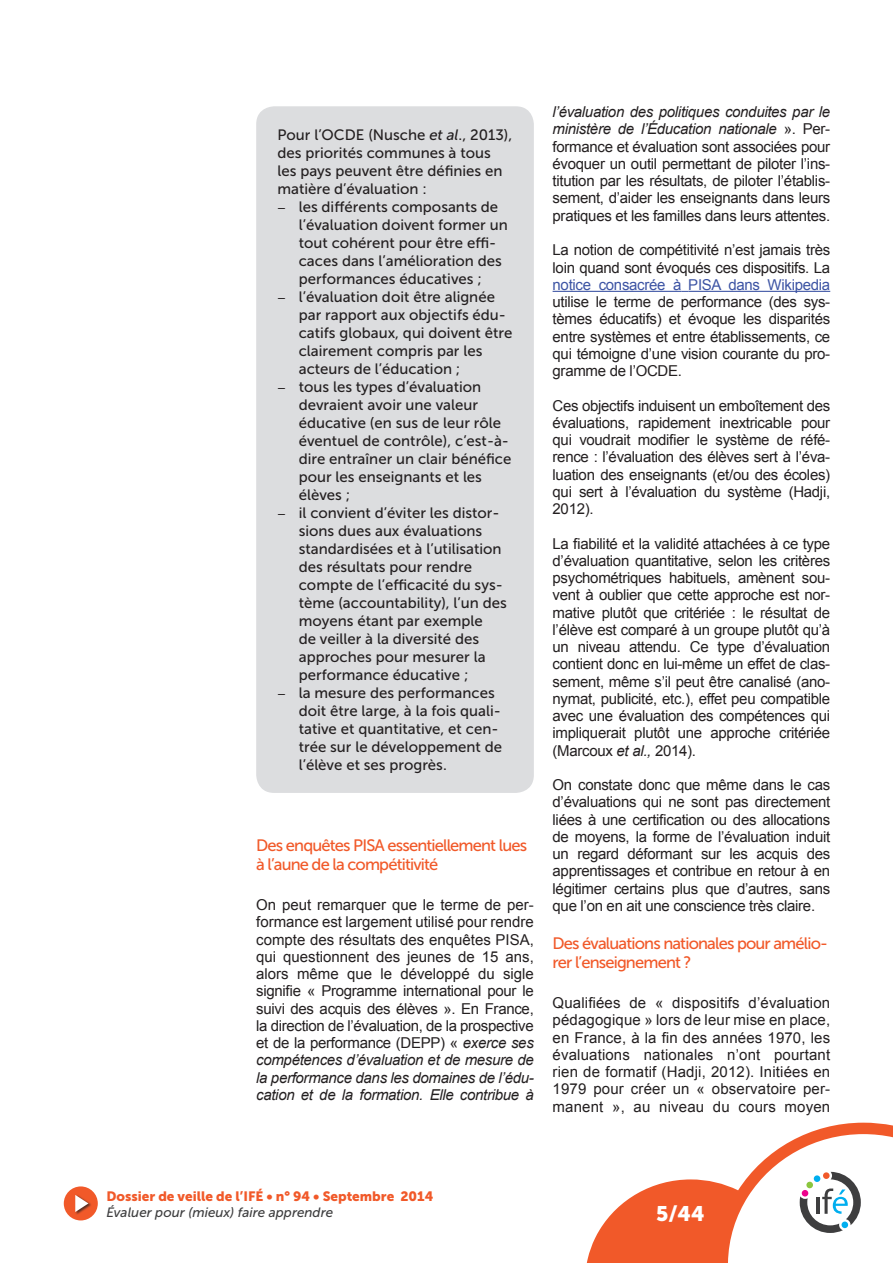
<style>
.page{position:relative;width:893px;height:1263px;background:#fff}
.page>*{position:absolute;margin:0;border:0;box-sizing:border-box;transform-origin:0 0}
.t1{font:21px "Museo Sans 900";color:#fff}
.t2{font:16.5px/19.8px "Museo Sans 500";letter-spacing:-.05em;color:#f15929}
.t3{font:15px/17.2px "Arial";letter-spacing:-.02em;color:#231f20;text-align:justify}
.t4{font:15px "Museo Sans 500";color:#231f20}
.t5{font:15px "Arial";letter-spacing:-.02em;color:#3d54a4}
.t6{font:13.5px "Museo Sans 900";color:#f15929}
.t7{font:italic 13.5px "Museo Sans 500";color:#3e3e3f}
.s1{font-style:italic}
</style>
<div class="page">
<div style="left:64px;top:1186px;width:34px;height:34px;background:#f15929;border-radius:50%"></div>
<div style="left:75px;top:1194px;width:16px;height:21px;background:#231f20;opacity:.75"></div>
<svg style="left:75px;top:1195px;width:13px;height:17px"></svg>
<svg style="left:587px;top:1123px;width:306px;height:140px"></svg>
<div style="left:806px;top:1181px;width:7px;height:7px;background:#8bc63e;border-radius:50%"></div>
<div style="left:814px;top:1175px;width:6px;height:7px;background:#00aeef;border-radius:50%"></div>
<div style="left:823px;top:1172px;width:7px;height:7px;background:#f15929;border-radius:50%"></div>
<div style="left:841px;top:1221px;width:7px;height:7px;background:#00aeef;border-radius:50%"></div>
<div style="left:801px;top:1190px;width:7px;height:7px;background:#ed028c;border-radius:50%"></div>
<div style="left:256px;top:106px;width:278px;height:687px;background:#dcdddf;border-radius:18px"></div>
<hr style="left:553px;top:291px;width:128px;height:1px;background:#3d54a4">
<hr style="left:688px;top:291px;width:142px;height:1px;background:#3d54a4">
<p class="t4" style="left:277px;top:127px;width:236px">Pour l’OCDE (Nusche <span class="s1">et al</span>., 2013),</p>
<p class="t4" style="left:277px;top:145px;width:215px">des priorités communes à tous</p>
<p class="t4" style="left:277px;top:163px;width:227px">les pays peuvent être définies en</p>
<p class="t4" style="left:277px;top:181px;width:151px">matière d’évaluation :</p>
<p class="t4" style="left:277px;top:199px;width:222px">− les différents composants de</p>
<p class="t4" style="left:299px;top:217px;width:211px">l’évaluation doivent former un</p>
<p class="t4" style="left:299px;top:235px;width:199px">tout cohérent pour être effi-</p>
<p class="t4" style="left:299px;top:253px;width:204px">caces dans l’amélioration des</p>
<p class="t4" style="left:299px;top:271px;width:185px">performances éducatives ;</p>
<p class="t4" style="left:277px;top:289px;width:219px">− l’évaluation doit être alignée</p>
<p class="t4" style="left:299px;top:307px;width:209px">par rapport aux objectifs édu-</p>
<p class="t4" style="left:299px;top:325px;width:215px">catifs globaux, qui doivent être</p>
<p class="t4" style="left:299px;top:343px;width:185px">clairement compris par les</p>
<p class="t4" style="left:299px;top:361px;width:163px">acteurs de l’éducation ;</p>
<p class="t4" style="left:277px;top:379px;width:205px">− tous les types d’évaluation</p>
<p class="t4" style="left:299px;top:397px;width:181px">devraient avoir une valeur</p>
<p class="t4" style="left:299px;top:415px;width:204px">éducative (en sus de leur rôle</p>
<p class="t4" style="left:299px;top:433px;width:212px">éventuel de contrôle), c’est-à-</p>
<p class="t4" style="left:299px;top:451px;width:214px">dire entraîner un clair bénéfice</p>
<p class="t4" style="left:299px;top:469px;width:185px">pour les enseignants et les</p>
<p class="t4" style="left:299px;top:487px;width:53px">élèves ;</p>
<p class="t4" style="left:277px;top:505px;width:224px">− il convient d’éviter les distor-</p>
<p class="t4" style="left:299px;top:523px;width:185px">sions dues aux évaluations</p>
<p class="t4" style="left:299px;top:541px;width:204px">standardisées et à l’utilisation</p>
<p class="t4" style="left:299px;top:559px;width:175px">des résultats pour rendre</p>
<p class="t4" style="left:299px;top:577px;width:206px">compte de l’efficacité du sys-</p>
<p class="t4" style="left:299px;top:595px;width:209px">tème (accountability), l’un des</p>
<p class="t4" style="left:299px;top:613px;width:186px">moyens étant par exemple</p>
<p class="t4" style="left:299px;top:631px;width:182px">de veiller à la diversité des</p>
<p class="t4" style="left:299px;top:649px;width:188px">approches pour mesurer la</p>
<p class="t4" style="left:299px;top:667px;width:171px">performance éducative ;</p>
<p class="t4" style="left:277px;top:685px;width:219px">− la mesure des performances</p>
<p class="t4" style="left:299px;top:703px;width:204px">doit être large, à la fois quali-</p>
<p class="t4" style="left:299px;top:721px;width:201px">tative et quantitative, et cen-</p>
<p class="t4" style="left:299px;top:739px;width:205px">trée sur le développement de</p>
<p class="t4" style="left:299px;top:757px;width:150px">l’élève et ses progrès.</p>
<p class="t2" style="left:256px;top:835px;width:272px">Des enquêtes PISA essentiellement lues à l’aune de la compétitivité</p>
<p class="t3" style="left:256px;top:896px;width:279px">On peut remarquer que le terme de per&shy;formance est largement utilisé pour rendre compte des résultats des enquêtes PISA, qui questionnent des jeunes de 15 ans, alors même que le développé du sigle signifie « Programme international pour le suivi des acquis des élèves ». En France, la direction de l’évaluation, de la prospective et de la performance (DEPP) « <span class="s1">exerce ses compétences d’évaluation et de mesure de la performance dans les domaines de l’édu&shy;cation et de la formation. Elle contribue à</span></p>
<p class="t3" style="left:553px;top:103px;width:279px"><span class="s1">l’évaluation des politiques conduites par le ministère de l’Éducation nationale</span> ». Per&shy;formance et évaluation sont associées pour évoquer un outil permettant de piloter l’ins&shy;titution par les résultats, de piloter l’établis&shy;sement, d’aider les enseignants dans leurs pratiques et les familles dans leurs attentes.</p>
<p class="t3" style="left:553px;top:241px;width:279px">La notion de compétitivité n’est jamais très loin quand sont évoqués ces dispositifs. La</p>
<p class="t5" style="left:553px;top:275px;width:279px">notice consacrée à PISA dans Wikipedia</p>
<p class="t3" style="left:553px;top:293px;width:279px">utilise le terme de performance (des sys&shy;tèmes éducatifs) et évoque les disparités entre systèmes et entre établissements, ce qui témoigne d’une vision courante du pro&shy;gramme de l’OCDE.</p>
<p class="t3" style="left:553px;top:397px;width:279px">Ces objectifs induisent un emboîtement des évaluations, rapidement inextricable pour qui voudrait modifier le système de réfé&shy;rence : l’évaluation des élèves sert à l’éva&shy;luation des enseignants (et/ou des écoles) qui sert à l’évaluation du système (Hadji, 2012).</p>
<p class="t3" style="left:553px;top:535px;width:279px">La fiabilité et la validité attachées à ce type d’évaluation quantitative, selon les critères psychométriques habituels, amènent sou&shy;vent à oublier que cette approche est nor&shy;mative plutôt que critériée : le résultat de l’élève est comparé à un groupe plutôt qu’à un niveau attendu. Ce type d’évaluation contient donc en lui-même un effet de clas&shy;sement, même s’il peut être canalisé (ano&shy;nymat, publicité, etc.), effet peu compatible avec une évaluation des compétences qui impliquerait plutôt une approche critériée (Marcoux <span class="s1">et al.,</span> 2014).</p>
<p class="t3" style="left:553px;top:776px;width:279px">On constate donc que même dans le cas d’évaluations qui ne sont pas directement liées à une certification ou des allocations de moyens, la forme de l’évaluation induit un regard déformant sur les acquis des apprentissages et contribue en retour à en légitimer certains plus que d’autres, sans que l’on en ait une conscience très claire.</p>
<p class="t2" style="left:553px;top:933px;width:277px">Des évaluations nationales pour amélio&shy;rer l’enseignement ?</p>
<p class="t3" style="left:553px;top:994px;width:279px">Qualifiées de « dispositifs d’évaluation pédagogique » lors de leur mise en place, en France, à la fin des années 1970, les évaluations nationales n’ont pourtant rien de formatif (Hadji, 2012). Initiées en 1979 pour créer un « observatoire per&shy;manent », au niveau du cours moyen</p>
<p class="t6" style="left:106px;top:1188px;width:328px">Dossier de veille de l’IFÉ • n° 94 • Septembre 2014</p>
<p class="t7" style="left:106px;top:1205px;width:228px">Évaluer pour (mieux) faire apprendre</p>
<h1 class="t1" style="left:656px;top:1202px;width:50px">5/44</h1>
</div>
